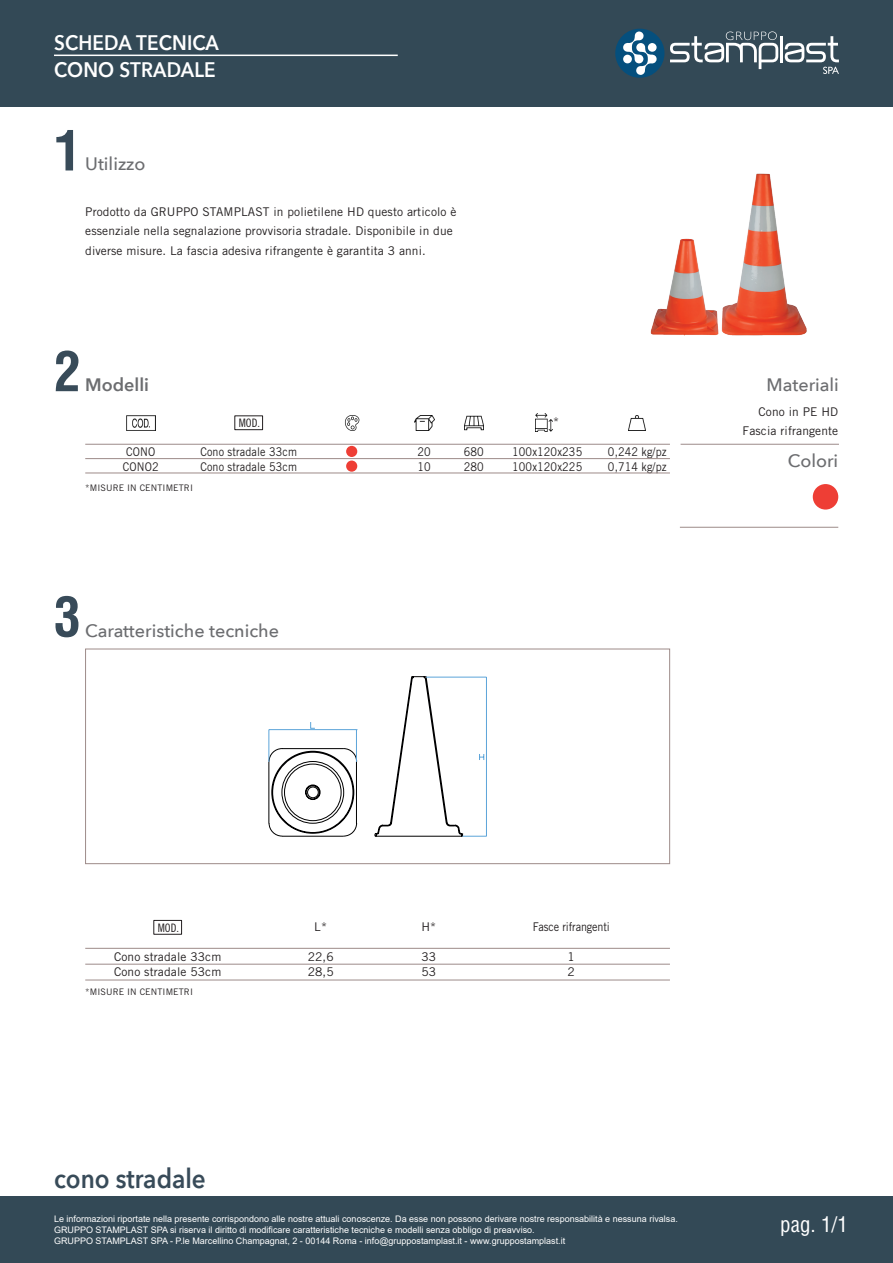
<style>
.page{position:relative;width:893px;height:1263px;background:#fff}
.page>*{position:absolute;margin:0;border:0;box-sizing:border-box;transform-origin:0 0}
.t1{font:700 condensed 54px "Helvetica CE";color:#384b59}
.t2{font:600 27px "Avenir Next";color:#384b59;scale:.9 1}
.t3{font:600 21px "Avenir Next";letter-spacing:.01em;color:#fff;scale:.9 1}
.t4{font:condensed 21px "Helvetica";color:#fff}
.t5{font:500 18px "Avenir Next";color:#6c6d70}
.t6{font:600 18px "Avenir Next";color:#6c6d70}
.Contenuto_Catalogo{font:12px/19.5px "Trade Gothic LT Std";letter-spacing:.01em;color:#231f20}
.Contenuto_Catalogo-2{font:12px "Trade Gothic LT Std";letter-spacing:.01em;color:#231f20;scale:.9 1}
.Contenuto_Catalogo-3{font:12px "Trade Gothic LT Std";letter-spacing:-.01em;color:#231f20;scale:.9 1}
.t7{font:11.7px "Trade Gothic LT Std Cn 18";color:#231f20}
.t8{font:9px "Arial";color:#fff}
.Contenuto_Catalogo-4{font:9px "Trade Gothic LT Std";letter-spacing:.01em;color:#231f20}
</style>
<div class="page">
<div style="left:0;top:1197px;width:893px;height:66px;background:#334956"></div>
<div style="left:0;top:0;width:893px;height:106px;background:#334956"></div>
<div style="left:615px;top:29px;width:49px;height:49px;background:#054f7d;border-radius:50%"></div>
<hr style="left:780px;top:36px;width:3px;height:26px;background:#fff">
<svg style="left:670px;top:31px;width:108px;height:38px"></svg>
<svg style="left:623px;top:31px;width:34px;height:44px"></svg>
<div style="left:648px;top:43px;width:9px;height:9px;background:#fff;border-radius:50%"></div>
<div style="left:623px;top:55px;width:9px;height:8px;background:#fff;border-radius:50%"></div>
<svg style="left:785px;top:36px;width:54px;height:38px"></svg>
<hr style="left:54px;top:55px;width:344px;height:1px;background:#fff">
<div style="left:85px;top:649px;width:585px;height:215px;border:1px solid #9d8b89"></div>
<hr style="left:680px;top:527px;width:158px;height:1px;background:#9d8b89">
<hr style="left:681px;top:444px;width:158px;height:1px;background:#9d8b89">
<img style="left:650px;top:173px;width:157px;height:163px">
<img style="left:126px;top:415px;width:29px;height:15px">
<div style="left:234px;top:415px;width:29px;height:15px;border:1px solid #231f20"></div>
<img style="left:345px;top:415px;width:15px;height:15px">
<img style="left:414px;top:415px;width:20px;height:15px">
<img style="left:464px;top:415px;width:19px;height:16px">
<img style="left:535px;top:414px;width:18px;height:17px">
<img style="left:629px;top:415px;width:17px;height:15px">
<hr style="left:85px;top:473px;width:585px;height:1px;background:#9d8b89">
<hr style="left:85px;top:458px;width:585px;height:1px;background:#9d8b89">
<hr style="left:85px;top:444px;width:585px;height:1px;background:#9d8b89">
<div style="left:346px;top:460px;width:11px;height:12px;background:#ee3e35;border-radius:50%"></div>
<div style="left:813px;top:484px;width:25px;height:26px;background:#ee3e35;border-radius:50%"></div>
<div style="left:346px;top:446px;width:11px;height:11px;background:#ee3e35;border-radius:50%"></div>
<svg style="left:269px;top:676px;width:218px;height:160px"></svg>
<div style="left:153px;top:920px;width:29px;height:15px;border:1px solid #231f20"></div>
<hr style="left:85px;top:980px;width:585px;height:1px;background:#9d8b89">
<hr style="left:85px;top:964px;width:585px;height:1px;background:#9d8b89">
<hr style="left:85px;top:948px;width:585px;height:1px;background:#9d8b89">
<p class="t3" style="left:54px;top:24px;width:185px">SCHEDA TECNICA</p>
<p class="t3" style="left:54px;top:51px;width:181px">CONO STRADALE</p>
<p class="t1" style="left:54px;top:117px;width:28px">1</p>
<p class="t5" style="left:85px;top:149px;width:62px">Utilizzo</p>
<p class="Contenuto_Catalogo" style="left:85px;top:201px;width:373px">Prodotto da GRUPPO STAMPLAST in polietilene HD questo articolo è essenziale nella segnalazione provvisoria stradale. Disponibile in due diverse misure. La fascia adesiva rifrangente è garantita 3 anni.</p>
<p class="t1" style="left:54px;top:338px;width:28px">2</p>
<p class="t6" style="left:85px;top:369px;width:65px">Modelli</p>
<p class="t7" style="left:239px;top:416px;width:23px">MOD.</p>
<p class="Contenuto_Catalogo" style="left:553px;top:412px;width:7px">*</p>
<p class="Contenuto_Catalogo-2" style="left:126px;top:444px;width:34px">CONO</p>
<p class="Contenuto_Catalogo-2" style="left:200px;top:444px;width:109px">Cono stradale 33cm</p>
<p class="Contenuto_Catalogo-2" style="left:418px;top:444px;width:16px">20</p>
<p class="Contenuto_Catalogo-2" style="left:464px;top:444px;width:24px">680</p>
<p class="Contenuto_Catalogo-2" style="left:512px;top:444px;width:79px">100x120x235</p>
<p class="Contenuto_Catalogo-2" style="left:608px;top:444px;width:67px">0,242 kg/pz</p>
<p class="Contenuto_Catalogo-2" style="left:123px;top:459px;width:41px">CONO2</p>
<p class="Contenuto_Catalogo-2" style="left:200px;top:459px;width:109px">Cono stradale 53cm</p>
<p class="Contenuto_Catalogo-2" style="left:418px;top:459px;width:16px">10</p>
<p class="Contenuto_Catalogo-2" style="left:464px;top:459px;width:24px">280</p>
<p class="Contenuto_Catalogo-2" style="left:512px;top:459px;width:79px">100x120x225</p>
<p class="Contenuto_Catalogo-2" style="left:608px;top:459px;width:67px">0,714 kg/pz</p>
<p class="Contenuto_Catalogo-4" style="left:85px;top:482px;width:109px">*MISURE IN CENTIMETRI</p>
<p class="t1" style="left:54px;top:583px;width:28px">3</p>
<p class="t5" style="left:85px;top:615px;width:195px">Caratteristiche tecniche</p>
<p class="t5" style="left:767px;top:370px;width:74px">Materiali</p>
<p class="Contenuto_Catalogo" style="left:758px;top:401px;width:81px">Cono in PE HD</p>
<p class="Contenuto_Catalogo" style="left:743px;top:421px;width:97px">Fascia rifrangente</p>
<p class="t5" style="left:788px;top:445px;width:52px">Colori</p>
<p class="t7" style="left:158px;top:920px;width:23px">MOD.</p>
<p class="Contenuto_Catalogo" style="left:314px;top:916px;width:14px">L*</p>
<p class="Contenuto_Catalogo" style="left:421px;top:916px;width:16px">H*</p>
<p class="Contenuto_Catalogo-3" style="left:533px;top:919px;width:87px">Fasce rifrangenti</p>
<p class="Contenuto_Catalogo" style="left:114px;top:946px;width:109px">Cono stradale 33cm</p>
<p class="Contenuto_Catalogo" style="left:308px;top:946px;width:28px">22,6</p>
<p class="Contenuto_Catalogo" style="left:421px;top:946px;width:16px">33</p>
<p class="Contenuto_Catalogo" style="left:568px;top:946px;width:9px">1</p>
<p class="Contenuto_Catalogo" style="left:114px;top:961px;width:109px">Cono stradale 53cm</p>
<p class="Contenuto_Catalogo" style="left:308px;top:961px;width:28px">28,5</p>
<p class="Contenuto_Catalogo" style="left:421px;top:961px;width:16px">53</p>
<p class="Contenuto_Catalogo" style="left:568px;top:961px;width:9px">2</p>
<p class="Contenuto_Catalogo-4" style="left:85px;top:986px;width:109px">*MISURE IN CENTIMETRI</p>
<p class="t2" style="left:54px;top:1155px;width:170px">cono stradale</p>
<p class="t8" style="left:54px;top:1213px;width:625px">Le informazioni riportate nella presente corrispondono alle nostre attuali conoscenze. Da esse non possono derivare nostre responsabilità e nessuna rivalsa.</p>
<p class="t8" style="left:54px;top:1224px;width:482px">GRUPPO STAMPLAST SPA si riserva il diritto di modificare caratteristiche tecniche e modelli senza obbligo di preavviso.</p>
<p class="t8" style="left:54px;top:1235px;width:513px">GRUPPO STAMPLAST SPA - P.le Marcellino Champagnat, 2 - 00144 Roma - info@gruppostamplast.it - www.gruppostamplast.it</p>
<p class="t4" style="left:780px;top:1211px;width:69px">pag. 1/1</p>
</div>
